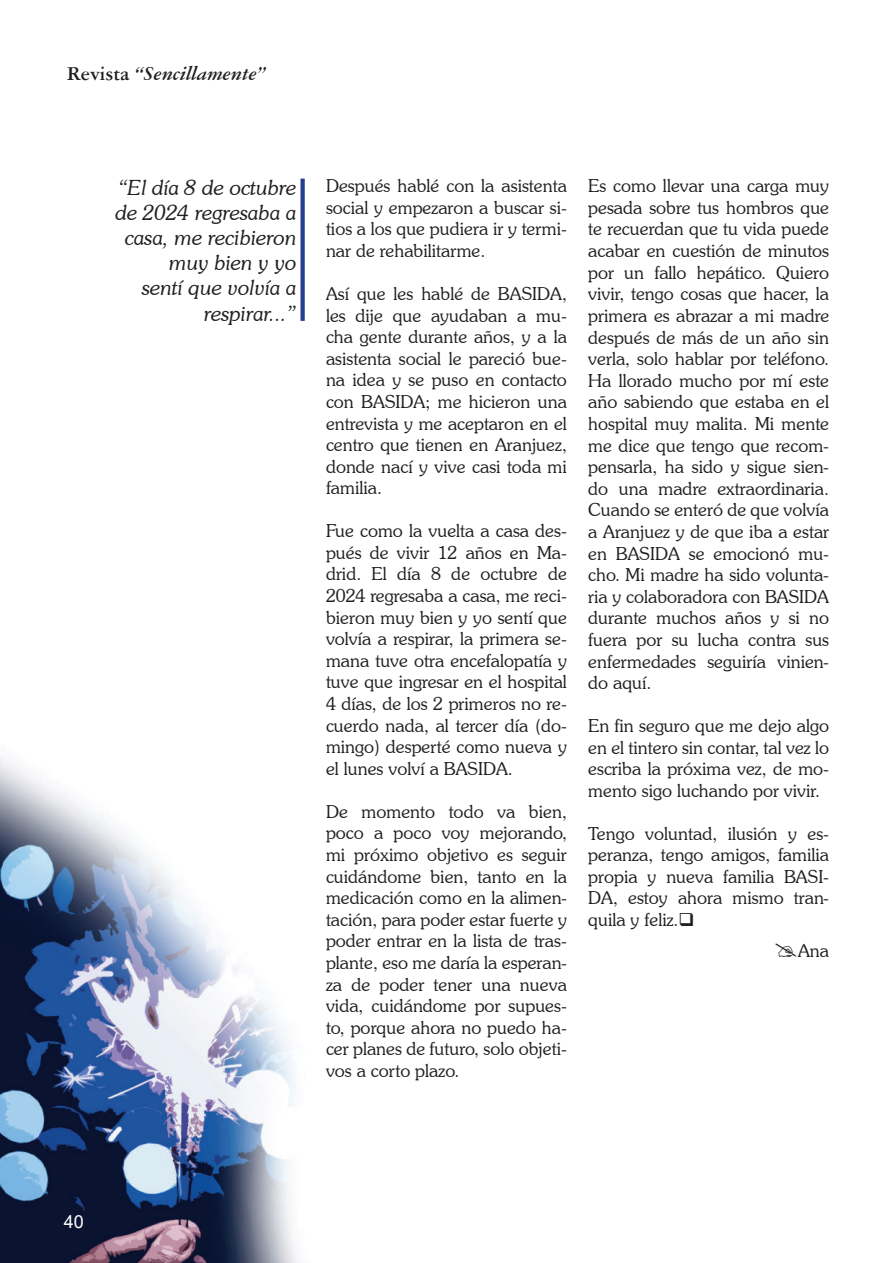
<style>
.page{position:relative;width:893px;height:1263px;background:#fff}
.page>*{position:absolute;margin:0;border:0;box-sizing:border-box;transform-origin:0 0}
.t1{font:italic 300 21px/25.2px "Souvenir IT Cby BT";color:#231f20;text-align:right}
.t2{font:italic 700 21px "American Garamond BT";color:#231f20}
.t3{font:300 18px/21.6px "Souvenir IT Cby BT";color:#231f20;text-align:justify}
.t4{font:18px "Arial";color:#fff}
.s1{font-style:normal}
</style>
<div class="page">
<img style="left:0;top:757px;width:298px;height:506px">
<div style="left:300px;top:179px;width:5px;height:142px;background:#253f8e"></div>
<p class="t2" style="left:67px;top:61px;width:200px"><span class="s1">Revista</span> “Sencillamente”</p>
<p class="t1" style="left:115px;top:174px;width:182px">“El día 8 de octubre de 2024 regresaba a casa, me recibieron muy bien y yo<br>sentí que volvía a respirar...”</p>
<p class="t3" style="left:326px;top:175px;width:242px">Después hablé con la asistenta social y empezaron a buscar si&shy;tios a los que pudiera ir y termi&shy;nar de rehabilitarme.</p>
<p class="t3" style="left:326px;top:283px;width:242px">Así que les hablé de BASIDA, les dije que ayudaban a mu&shy;cha gente durante años, y a la asistenta social le pareció bue&shy;na idea y se puso en contacto con BASIDA; me hicieron una entrevista y me aceptaron en el centro que tienen en Aranjuez, donde nací y vive casi toda mi familia.</p>
<p class="t3" style="left:326px;top:520px;width:242px">Fue como la vuelta a casa des&shy;pués de vivir 12 años en Ma&shy;drid. El día 8 de octubre de 2024 regresaba a casa, me reci&shy;bieron muy bien y yo sentí que volvía a respirar, la primera se&shy;mana tuve otra encefalopatía y tuve que ingresar en el hospital 4 días, de los 2 primeros no re&shy;cuerdo nada, al tercer día (do&shy;mingo) desperté como nueva y el lunes volví a BASIDA.</p>
<p class="t3" style="left:326px;top:800px;width:242px">De momento todo va bien, poco a poco voy mejorando, mi próximo objetivo es seguir cuidándome bien, tanto en la medicación como en la alimen&shy;tación, para poder estar fuerte y poder entrar en la lista de tras&shy;plante, eso me daría la esperan&shy;za de poder tener una nueva vida, cuidándome por supues&shy;to, porque ahora no puedo ha&shy;cer planes de futuro, solo objeti&shy;vos a corto plazo.</p>
<p class="t3" style="left:588px;top:175px;width:242px">Es como llevar una carga muy pesada sobre tus hombros que te recuerdan que tu vida puede acabar en cuestión de minutos por un fallo hepático. Quiero vivir, tengo cosas que hacer, la primera es abrazar a mi madre después de más de un año sin verla, solo hablar por teléfono.<br>Ha llorado mucho por mí este año sabiendo que estaba en el hospital muy malita. Mi mente me dice que tengo que recom&shy;pensarla, ha sido y sigue sien&shy;do una madre extraordinaria.<br>Cuando se enteró de que volvía a Aranjuez y de que iba a estar en BASIDA se emocionó mu&shy;cho. Mi madre ha sido volunta&shy;ria y colaboradora con BASIDA durante muchos años y si no fuera por su lucha contra sus enfermedades seguiría vinien&shy;do aquí.</p>
<p class="t3" style="left:588px;top:715px;width:242px">En fin seguro que me dejo algo en el tintero sin contar, tal vez lo escriba la próxima vez, de mo&shy;mento sigo luchando por vivir.</p>
<p class="t3" style="left:588px;top:822px;width:242px">Tengo voluntad, ilusión y es&shy;peranza, tengo amigos, familia propia y nueva familia BASI-DA, estoy ahora mismo tran&shy;quila y feliz.❑</p>
<p class="t3" style="left:798px;top:939px;width:33px">Ana</p>
<p class="t4" style="left:64px;top:1209px;width:22px">40</p>
</div>
